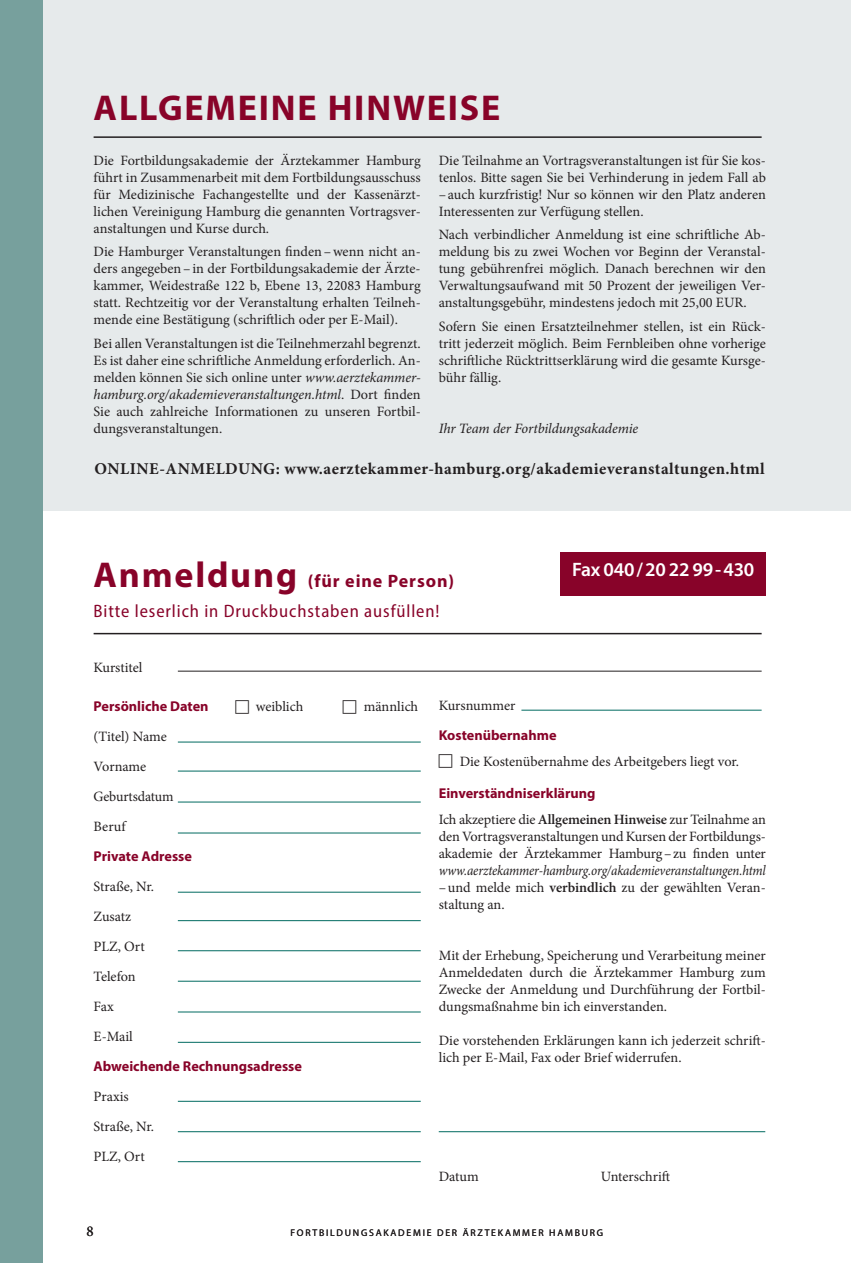
<style>
.page{position:relative;width:851px;height:1263px;background:#fff}
.page>*{position:absolute;margin:0;border:0;box-sizing:border-box;transform-origin:0 0}
.t1{font:700 36px "Myriad Pro";letter-spacing:.05em;color:#880329}
.t2{font:600 19.5px "Myriad Pro";letter-spacing:-.01em;color:#fff}
.t3{font:semi-condensed 18px/30.2px "Myriad Pro";letter-spacing:.05em;color:#880329}
.t4{font:700 16.5px "Minion Pro";letter-spacing:.03em;color:#231f20}
.t5{font:15px "Minion Pro";color:#231f20}
.t6{font:14.25px/17px "Minion Pro";color:#231f20;text-align:justify}
.t7{font:italic 14.25px/17px "Minion Pro";letter-spacing:-.01em;color:#231f20;text-align:justify;scale:.91 1}
.t8{font:700 14.25px "Myriad Pro";color:#880329}
.t9{font:italic 14.25px "Minion Pro";letter-spacing:-.01em;color:#231f20}
.t10{font:9.75px "Myriad Pro";letter-spacing:.18em;color:#231f20}
.s1{font-style:italic}
.s2{font-weight:700;font-stretch:normal;font-size:36px}
.s3{font-weight:700;font-stretch:normal}
.s4{font-weight:600}
.s5{font-style:normal}
.s6{font-weight:600;font-style:normal}
</style>
<div class="page">
<div style="left:43px;top:0;width:807px;height:511px;background:#e6eaeb"></div>
<div style="left:0;top:0;width:43px;height:1263px;background:#77a09d"></div>
<hr style="left:94px;top:136px;width:667px;height:2px;background:#231f20">
<hr style="left:94px;top:633px;width:667px;height:1px;background:#231f20">
<div style="left:560px;top:552px;width:205px;height:43px;background:#880329"></div>
<hr style="left:178px;top:671px;width:583px;height:1px;background:#231f20">
<hr style="left:178px;top:771px;width:242px;height:1px;background:#006a60">
<hr style="left:178px;top:802px;width:242px;height:1px;background:#006a60">
<hr style="left:178px;top:833px;width:242px;height:1px;background:#006a60">
<hr style="left:178px;top:892px;width:242px;height:1px;background:#006a60">
<hr style="left:178px;top:1101px;width:242px;height:1px;background:#006a60">
<hr style="left:178px;top:1131px;width:242px;height:1px;background:#006a60">
<hr style="left:178px;top:1161px;width:242px;height:1px;background:#006a60">
<hr style="left:438px;top:1131px;width:327px;height:1px;background:#006a60">
<hr style="left:178px;top:920px;width:242px;height:1px;background:#006a60">
<hr style="left:178px;top:950px;width:242px;height:1px;background:#006a60">
<hr style="left:178px;top:1042px;width:242px;height:1px;background:#006a60">
<hr style="left:178px;top:1011px;width:242px;height:1px;background:#006a60">
<hr style="left:178px;top:981px;width:242px;height:1px;background:#006a60">
<hr style="left:521px;top:710px;width:240px;height:1px;background:#006a60">
<hr style="left:178px;top:742px;width:242px;height:1px;background:#006a60">
<h1 class="t1" style="left:94px;top:84px;width:408px">ALLGEMEINE HINWEISE</h1>
<p class="t6" style="left:94px;top:152px;width:328px">Die Fortbildungsakademie der Ärztekammer Hamburg führt in Zusammenarbeit mit dem Fortbildungsausschuss für Medizinische Fachangestellte und der Kassenärzt&shy;lichen Vereinigung Hamburg die genannten Vortragsver&shy;anstaltungen und Kurse durch.</p>
<p class="t6" style="left:94px;top:243px;width:328px">Die Hamburger Veranstaltungen finden–wenn nicht an&shy;ders angegeben–in der Fortbildungsakademie der Ärzte&shy;kammer, Weidestraße 122 b, Ebene 13, 22083 Hamburg statt. Rechtzeitig vor der Veranstaltung erhalten Teilneh&shy;mende eine Bestätigung (schriftlich oder per E-Mail).</p>
<p class="t6" style="left:94px;top:335px;width:328px">Bei allen Veranstaltungen ist die Teilnehmerzahl begrenzt.<br>Es ist daher eine schriftliche Anmeldung erforderlich. An&shy;melden können Sie sich online unter <span class="s1">www.aerztekammer&shy;hamburg.org/akademieveranstaltungen.html</span>. Dort finden Sie auch zahlreiche Informationen zu unseren Fortbil&shy;dungsveranstaltungen.</p>
<p class="t6" style="left:438px;top:152px;width:328px">Die Teilnahme an Vortragsveranstaltungen ist für Sie kos&shy;tenlos. Bitte sagen Sie bei Verhinderung in jedem Fall ab –auch kurzfristig! Nur so können wir den Platz anderen Interessenten zur Verfügung stellen.</p>
<p class="t6" style="left:438px;top:226px;width:328px">Nach verbindlicher Anmeldung ist eine schriftliche Ab&shy;meldung bis zu zwei Wochen vor Beginn der Veranstal&shy;tung gebührenfrei möglich. Danach berechnen wir den Verwaltungsaufwand mit 50 Prozent der jeweiligen Ver&shy;anstaltungsgebühr, mindestens jedoch mit 25,00 EUR.</p>
<p class="t6" style="left:438px;top:318px;width:328px">Sofern Sie einen Ersatzteilnehmer stellen, ist ein Rück&shy;tritt jederzeit möglich. Beim Fernbleiben ohne vorherige schriftliche Rücktrittserklärung wird die gesamte Kursge&shy;bühr fällig.</p>
<p class="t9" style="left:438px;top:419px;width:201px">Ihr Team der Fortbildungsakademie</p>
<p class="t4" style="left:95px;top:458px;width:671px">ONLINE-ANMELDUNG: www.aerztekammer-hamburg.org/akademieveranstaltungen.html</p>
<p class="t3" style="left:94px;top:566px;width:362px"><span class="s2">Anmeldung</span> <span class="s3">(für eine Person)<br></span>Bitte leserlich in Druckbuchstaben ausfüllen!</p>
<h2 class="t2" style="left:572px;top:557px;width:183px">Fax 040/20 22 99-430</h2>
<p class="t6" style="left:94px;top:659px;width:50px">Kurstitel</p>
<p class="t8" style="left:94px;top:697px;width:116px">Persönliche Daten</p>
<p class="t6" style="left:256px;top:698px;width:49px">weiblich</p>
<p class="t6" style="left:364px;top:698px;width:56px">männlich</p>
<p class="t6" style="left:94px;top:722px;width:81px;line-height:30px;text-align:left">(Titel) Name<br>Vorname<br>Geburtsdatum<br>Beruf</p>
<p class="t8" style="left:94px;top:847px;width:100px">Private Adresse</p>
<p class="t6" style="left:94px;top:872px;width:62px;line-height:30px;text-align:left">Straße, Nr.<br>Zusatz<br>PLZ, Ort<br>Telefon<br>Fax<br>E-Mail</p>
<p class="t8" style="left:94px;top:1057px;width:210px">Abweichende Rechnungsadresse</p>
<p class="t6" style="left:94px;top:1082px;width:62px;line-height:30px;text-align:left">Praxis<br>Straße, Nr.<br>PLZ, Ort</p>
<p class="t6" style="left:438px;top:697px;width:78px">Kursnummer</p>
<p class="t8" style="left:438px;top:726px;width:119px">Kostenübernahme</p>
<p class="t6" style="left:459px;top:752px;width:281px">Die Kostenübernahme des Arbeitgebers liegt vor.</p>
<p class="t8" style="left:438px;top:784px;width:158px">Einverständniserklärung</p>
<p class="t6" style="left:438px;top:810px;width:328px">Ich akzeptiere die <span class="s4">Allgemeinen Hinweise</span> zur Teilnahme an den Vortragsveranstaltungen und Kursen der Fortbildungs&shy;akademie der Ärztekammer Hamburg–zu finden unter</p>
<p class="t7" style="left:438px;top:861px;width:361px">www.aerztekammer-hamburg.org/akademieveranstaltungen.html <span class="s5">–und melde mich</span> <span class="s6">verbindlich</span> <span class="s5">zu der gewählten Veran&shy;staltung an.</span></p>
<p class="t6" style="left:438px;top:947px;width:328px">Mit der Erhebung, Speicherung und Verarbeitung meiner Anmeldedaten durch die Ärztekammer Hamburg zum Zwecke der Anmeldung und Durchführung der Fortbil&shy;dungsmaßnahme bin ich einverstanden.</p>
<p class="t6" style="left:438px;top:1032px;width:328px">Die vorstehenden Erklärungen kann ich jederzeit schrift&shy;lich per E-Mail, Fax oder Brief widerrufen.</p>
<p class="t6" style="left:438px;top:1168px;width:41px">Datum</p>
<p class="t6" style="left:600px;top:1168px;width:71px">Unterschrift</p>
<p class="t5" style="left:86px;top:1221px;width:9px">8</p>
<p class="t10" style="left:290px;top:1227px;width:314px">FORTBILDUNGSAKADEMIE DER ÄRZTEKAMMER HAMBURG</p>
</div>
